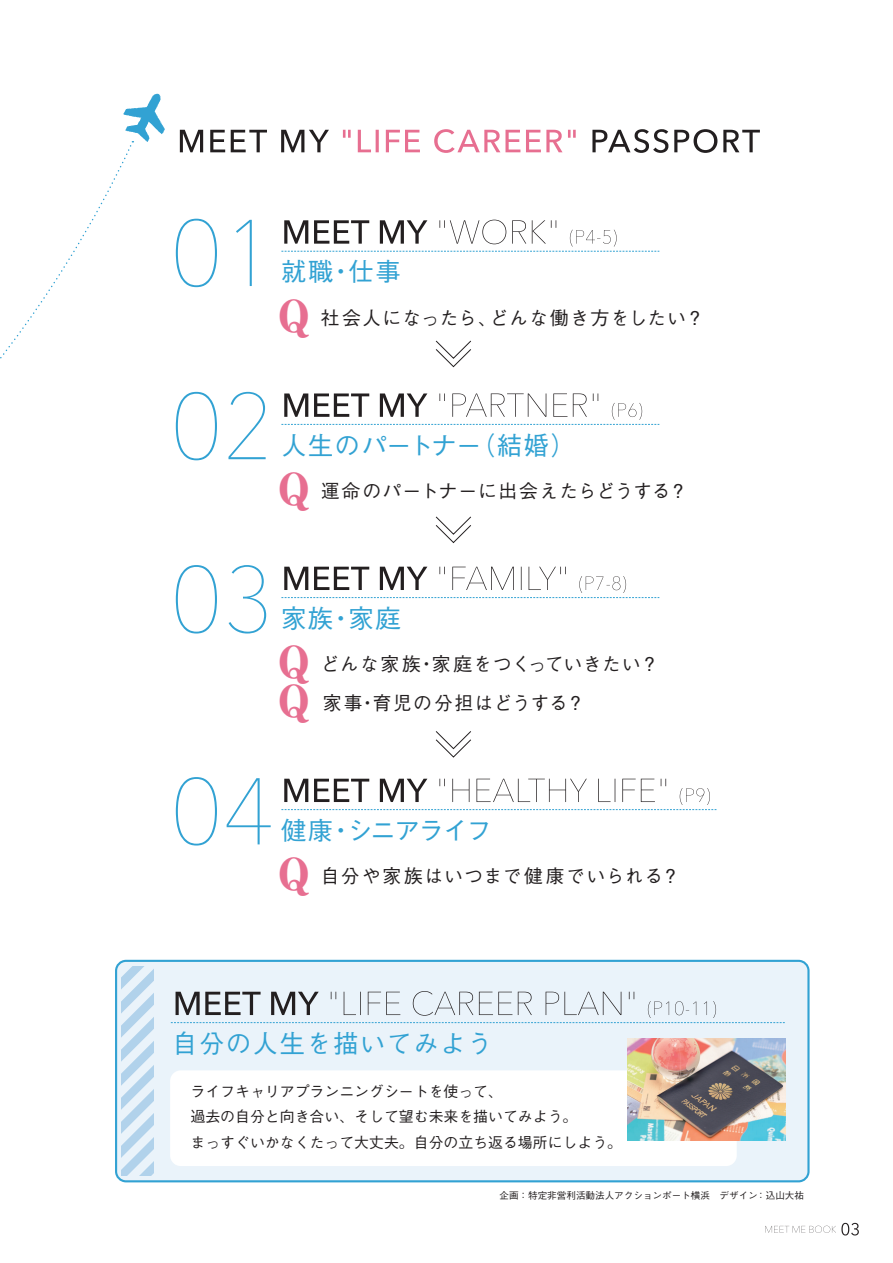
<style>
.page{position:relative;width:893px;height:1263px;background:#fff}
.page>*{position:absolute;margin:0;border:0;box-sizing:border-box;transform-origin:0 0}
.t1{font:900 42.3px/38.5px "Ryumin Pro";color:#e76f91}
.t2{font:500 25.5px "Gothic BBB Pro";letter-spacing:.05em;color:#32a2d3}
.t3{font:500 25.5px "Gothic BBB Pro";letter-spacing:-.025em;color:#32a2d3}
.t4{font:500 18.9px/38.5px "Gothic BBB Pro";letter-spacing:.06em;color:#231f20}
.t5{font:500 18.9px "Gothic BBB Pro";letter-spacing:.02em;color:#231f20}
.t6{font:500 14.85px/25.3px "Gothic BBB Pro";color:#231f20}
.t7{font:500 9.6px "Gothic BBB Pro";color:#231f20}
</style>
<div class="page">
<div style="left:116px;top:961px;width:692px;height:220px;background:#eaf3fa;border-radius:10px"></div>
<div style="left:115px;top:960px;width:695px;height:222px;border:2px solid #32a2d3;border-radius:10px"></div>
<svg style="left:121px;top:966px;width:32px;height:209px"></svg>
<svg style="left:765px;top:1223px;width:94px;height:12px"></svg>
<div style="left:170px;top:1070px;width:567px;height:96px;background:#fff;border-radius:11px"></div>
<svg style="left:123px;top:93px;width:42px;height:49px"></svg>
<svg style="left:592px;top:129px;width:168px;height:24px"></svg>
<svg style="left:343px;top:129px;width:233px;height:24px"></svg>
<svg style="left:180px;top:130px;width:149px;height:22px"></svg>
<svg style="left:176px;top:219px;width:76px;height:68px"></svg>
<svg style="left:281px;top:220px;width:378px;height:32px"></svg>
<svg style="left:176px;top:392px;width:90px;height:68px"></svg>
<svg style="left:281px;top:393px;width:378px;height:32px"></svg>
<svg style="left:176px;top:565px;width:90px;height:68px"></svg>
<svg style="left:281px;top:567px;width:378px;height:31px"></svg>
<svg style="left:176px;top:777px;width:95px;height:68px"></svg>
<svg style="left:281px;top:779px;width:436px;height:31px"></svg>
<svg style="left:171px;top:991px;width:614px;height:32px"></svg>
<img style="left:628px;top:1038px;width:157px;height:103px">
<svg style="left:435px;top:340px;width:36px;height:27px"></svg>
<svg style="left:435px;top:516px;width:36px;height:27px"></svg>
<svg style="left:435px;top:731px;width:36px;height:27px"></svg>
<h2 class="t2" style="left:281px;top:251px;width:54px">就職</h2>
<h2 class="t2" style="left:349px;top:251px;width:54px">仕事</h2>
<h2 class="t2" style="left:328px;top:251px;width:27px">・</h2>
<h1 class="t1" style="left:278px;top:294px;width:34px">Q</h1>
<p class="t4" style="left:321px;top:296px;width:178px">社会人になったら、</p>
<p class="t4" style="left:490px;top:296px;width:216px">どんな働き方をしたい?</p>
<h2 class="t3" style="left:281px;top:424px;width:202px">人生のパートナー</h2>
<h2 class="t2" style="left:470px;top:424px;width:107px">（結婚(</h2>
<h1 class="t1" style="left:278px;top:467px;width:34px">Q</h1>
<p class="t4" style="left:321px;top:469px;width:368px">運命のパートナーに出会えたらどうする?</p>
<h2 class="t2" style="left:281px;top:598px;width:54px">家族</h2>
<h2 class="t2" style="left:349px;top:598px;width:54px">家庭</h2>
<h2 class="t2" style="left:328px;top:598px;width:27px">・</h2>
<h1 class="t1" style="left:278px;top:640px;width:34px">Q<br>Q</h1>
<p class="t4" style="left:373px;top:642px;width:213px;text-indent:-52px">どんな家族<br>育児の分担はどうする?</p>
<p class="t5" style="left:432px;top:649px;width:229px">家庭をつくっていきたい?</p>
<p class="t4" style="left:417px;top:642px;width:20px">・</p>
<p class="t4" style="left:323px;top:681px;width:41px">家事</p>
<p class="t4" style="left:358px;top:681px;width:20px">・</p>
<h2 class="t2" style="left:281px;top:810px;width:54px">健康</h2>
<h2 class="t2" style="left:328px;top:810px;width:27px">・</h2>
<h2 class="t2" style="left:347px;top:810px;width:146px">シニアライフ</h2>
<h1 class="t1" style="left:278px;top:852px;width:34px">Q</h1>
<p class="t4" style="left:321px;top:854px;width:361px">自分や家族はいつまで健康でいられる?</p>
<h2 class="t2" style="left:172px;top:1023px;width:322px">自分の人生を描いてみよう</h2>
<p class="t6" style="left:191px;top:1077px;width:433px">ライフキャリアプランニングシートを使って、<br>過去の自分と向き合い、そして望む未来を描いてみよう。<br>まっすぐいかなくたって大丈夫。自分の立ち返る場所にしよう。</p>
<p class="t7" style="left:499px;top:1188px;width:260px">企画：特定非営利活動法人アクションポート横浜　デザイン</p>
<p class="t7" style="left:756px;top:1188px;width:49px">：込山大祐</p>
</div>
